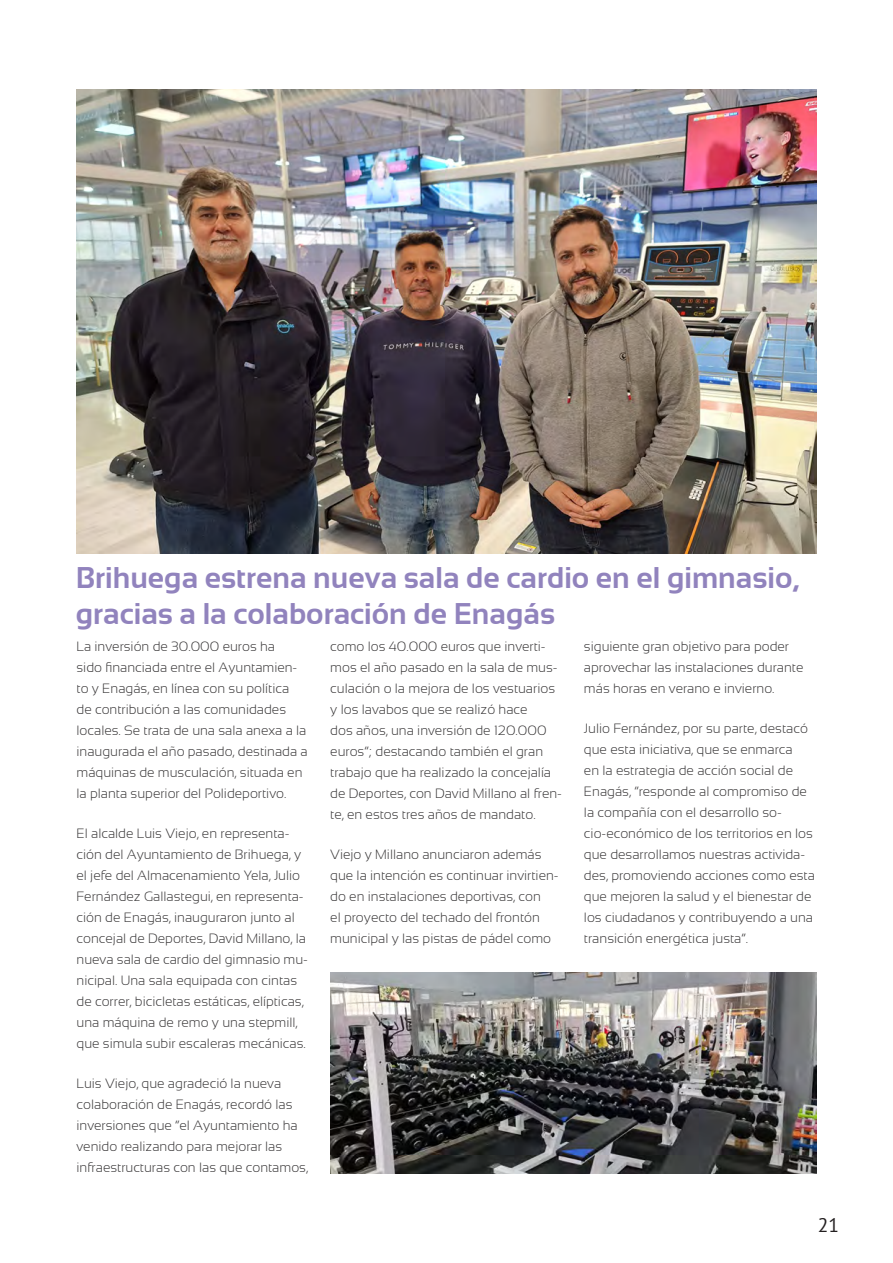
<style>
.page{position:relative;width:893px;height:1263px;background:#fff}
.page>*{position:absolute;margin:0;border:0;box-sizing:border-box;transform-origin:0 0}
.subhead{font:700 30px/36px "Sansation";color:#9183bd}
.t1{font:19.5px "PT Sans";color:#231f20}
.body_text{font:300 13.5px/21px "Sansation";color:#312f30}
</style>
<div class="page">
<img style="left:77px;top:89px;width:739px;height:464px">
<img style="left:330px;top:972px;width:486px;height:202px">
<p class="subhead" style="left:76px;top:560px;width:725px">Brihuega estrena nueva sala de cardio en el gimnasio, gracias a la colaboración de Enagás</p>
<p class="body_text" style="left:584px;top:636px;width:221px">siguiente gran objetivo para poder aprovechar las instalaciones durante más horas en verano e invierno.</p>
<p class="body_text" style="left:584px;top:718px;width:232px">Julio Fernández, por su parte, destacó que esta iniciativa, que se enmarca<br>en la estrategia de acción social de Enagás, “responde al compromiso de la compañía con el desarrollo so&shy;cio-económico de los territorios en los que desarrollamos nuestras activida&shy;des, promoviendo acciones como esta que mejoren la salud y el bienestar de los ciudadanos y contribuyendo a una transición energética justa”.</p>
<p class="body_text" style="left:330px;top:636px;width:233px">como los 40.000 euros que inverti&shy;mos el año pasado en la sala de mus&shy;culación o la mejora de los vestuarios y los lavabos que se realizó hace<br>dos años, una inversión de 120.000 euros”; destacando también el gran trabajo que ha realizado la concejalía de Deportes, con David Millano al fren&shy;te, en estos tres años de mandato.</p>
<p class="body_text" style="left:330px;top:844px;width:230px">Viejo y Millano anunciaron además que la intención es continuar invirtien&shy;do en instalaciones deportivas, con<br>el proyecto del techado del frontón municipal y las pistas de pádel como</p>
<p class="body_text" style="left:77px;top:636px;width:233px">La inversión de 30.000 euros ha<br>sido financiada entre el Ayuntamien&shy;to y Enagás, en línea con su política de contribución a las comunidades locales. Se trata de una sala anexa a la inaugurada el año pasado, destinada a máquinas de musculación, situada en la planta superior del Polideportivo.</p>
<p class="body_text" style="left:77px;top:823px;width:233px">El alcalde Luis Viejo, en representa&shy;ción del Ayuntamiento de Brihuega, y el jefe del Almacenamiento Yela, Julio Fernández Gallastegui, en representa&shy;ción de Enagás, inauguraron junto al concejal de Deportes, David Millano, la nueva sala de cardio del gimnasio mu&shy;nicipal. Una sala equipada con cintas de correr, bicicletas estáticas, elípticas, una máquina de remo y una stepmill, que simula subir escaleras mecánicas.</p>
<p class="body_text" style="left:77px;top:1073px;width:233px">Luis Viejo, que agradeció la nueva colaboración de Enagás, recordó las inversiones que “el Ayuntamiento ha venido realizando para mejorar las infraestructuras con las que contamos,</p>
<h2 class="t1" style="left:818px;top:1213px;width:23px">21</h2>
</div>
